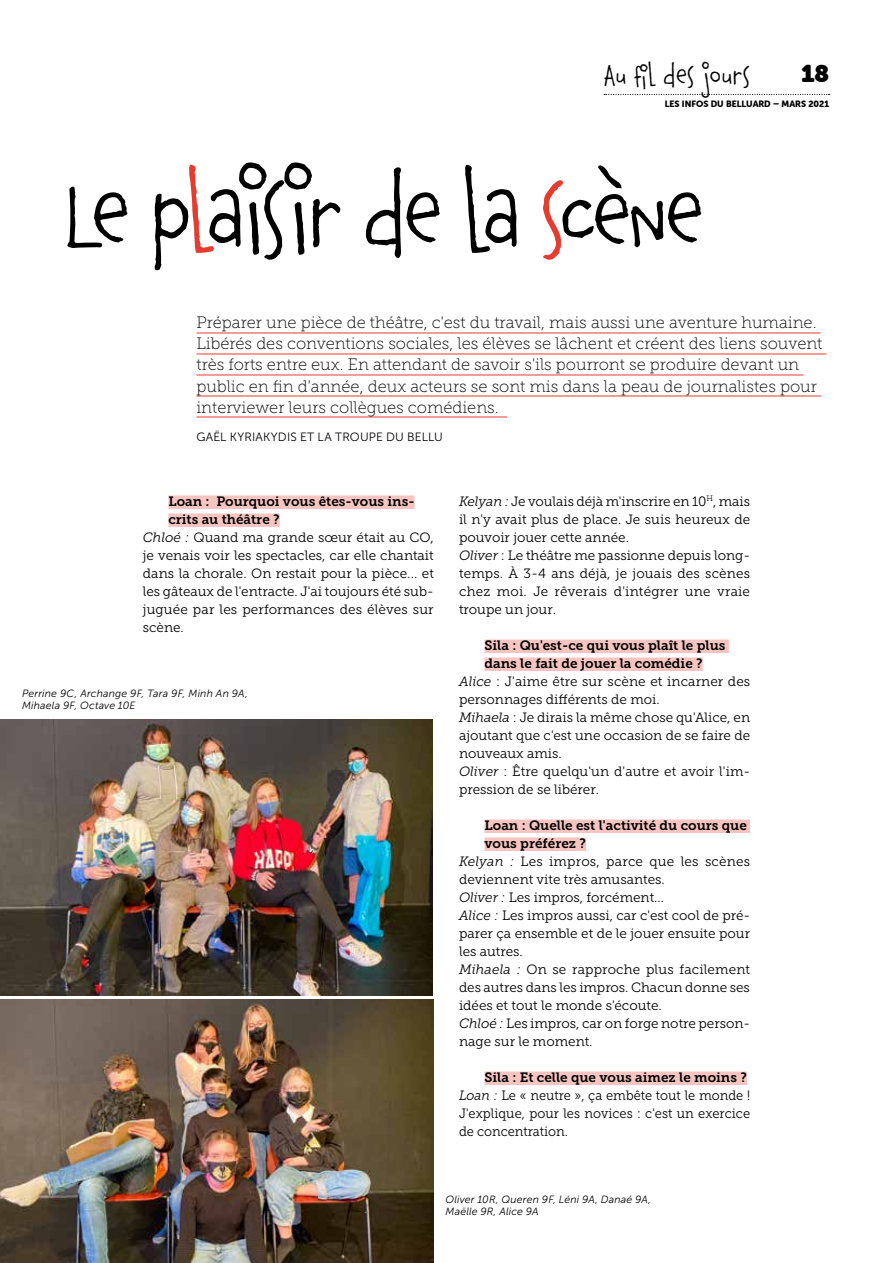
<style>
.page{position:relative;width:893px;height:1263px;background:#fff}
.page>*{position:absolute;margin:0;border:0;box-sizing:border-box;transform-origin:0 0}
.t1{font:96px "Chauncy Pro";letter-spacing:-.045em;color:#000}
.t2{font:27px "Chauncy Pro";letter-spacing:-.005em;color:#000}
.t3{font:24px "Museo Sans Rounded";color:#000}
.t4{font:16.5px/21px "Museo Slab 100";color:#000}
.t5{font:13.5px/18px "Museo Slab 300";color:#000}
.t6{font:13.5px/18px "Museo Slab 700";color:#000}
.t7{font:13.5px/18px "Museo Slab 300";color:#000;text-align:justify;scale:.95 1}
.t8{font:12px "Museo Sans 300";letter-spacing:.015em;color:#000}
.t9{font:italic 10.5px/12px "Museo Sans 300";letter-spacing:.015em;color:#000}
.t10{font:9px "Museo Sans Rounded 900";color:#000}
.s1{color:#e43d30}
.s2{font-style:italic}
</style>
<div class="page">
<svg style="left:604px;top:94px;width:226px;height:1px"></svg>
<hr style="left:196px;top:333px;width:625px;height:1px;background:#e43d30">
<hr style="left:196px;top:354px;width:630px;height:1px;background:#e43d30">
<hr style="left:196px;top:375px;width:607px;height:1px;background:#e43d30">
<hr style="left:196px;top:396px;width:625px;height:1px;background:#e43d30">
<hr style="left:196px;top:417px;width:311px;height:1px;background:#e43d30">
<div style="left:168px;top:495px;width:247px;height:14px;background:#f7c5c1"></div>
<div style="left:168px;top:513px;width:112px;height:14px;background:#f7c5c1"></div>
<div style="left:485px;top:639px;width:244px;height:14px;background:#f7c5c1"></div>
<div style="left:485px;top:657px;width:218px;height:14px;background:#f7c5c1"></div>
<div style="left:485px;top:819px;width:265px;height:14px;background:#f7c5c1"></div>
<div style="left:485px;top:837px;width:101px;height:14px;background:#f7c5c1"></div>
<div style="left:485px;top:1071px;width:262px;height:14px;background:#f7c5c1"></div>
<img style="left:0;top:999px;width:434px;height:264px">
<img style="left:0;top:720px;width:433px;height:276px">
<h2 class="t2" style="left:604px;top:55px;width:148px">Au fil des jours</h2>
<h3 class="t3" style="left:802px;top:59px;width:29px">18</h3>
<p class="t10" style="left:665px;top:98px;width:166px">LES INFOS DU BELLUARD – MARS 2021</p>
<h1 class="t1" style="left:64px;top:141px;width:643px">Le p<span class="s1">l</span>aisir de la <span class="s1">s</span>cène</h1>
<p class="t4" style="left:196px;top:312px;width:627px">Préparer une pièce de théâtre, c'est du travail, mais aussi une aventure humaine.<br>Libérés des conventions sociales, les élèves se lâchent et créent des liens souvent très forts entre eux. En attendant de savoir s'ils pourront se produire devant un public en fin d'année, deux acteurs se sont mis dans la peau de journalistes pour interviewer leurs collègues comédiens.</p>
<p class="t8" style="left:196px;top:430px;width:248px">GAËL KYRIAKYDIS ET LA TROUPE DU BELLU</p>
<p class="t6" style="left:168px;top:492px;width:248px">Loan : Pourquoi vous êtes-vous ins&shy;crits au théâtre ?</p>
<p class="t5" style="left:143px;top:528px;width:293px;text-align:justify"><span class="s2">Chloé :</span> Quand ma grande sœur était au CO, je venais voir les spectacles, car elle chantait dans la chorale. On restait pour la pièce... et les gâteaux de l'entracte. J'ai toujours été sub&shy;juguée par les performances des élèves sur scène.</p>
<p class="t9" style="left:22px;top:687px;width:227px">Perrine 9C, Archange 9F, Tara 9F, Minh An 9A,<br>Mihaela 9F, Octave 10E</p>
<p class="t5" style="left:459px;top:492px;width:293px"><span class="s2">Kelyan :</span> Je voulais déjà m'inscrire en 10<sup>H</sup>, mais il n'y avait plus de place. Je suis heureux de pouvoir jouer cette année.<br><span class="s2">Oliver</span> : Le théâtre me passionne depuis long&shy;temps. À 3-4 ans déjà, je jouais des scènes chez moi. Je rêverais d'intégrer une vraie troupe un jour.</p>
<p class="t6" style="left:485px;top:636px;width:242px">Sila : Qu'est-ce qui vous plaît le plus dans le fait de jouer la comédie ?</p>
<p class="t5" style="left:459px;top:672px;width:293px"><span class="s2">Alice</span> : J'aime être sur scène et incarner des personnages différents de moi.<br><span class="s2">Mihaela</span> : Je dirais la même chose qu'Alice, en ajoutant que c'est une occasion de se faire de nouveaux amis.<br><span class="s2">Oliver</span> : Être quelqu'un d'autre et avoir l'im&shy;pression de se libérer.</p>
<p class="t6" style="left:485px;top:816px;width:264px">Loan : Quelle est l'activité du cours que vous préférez ?</p>
<p class="t5" style="left:459px;top:852px;width:293px"><span class="s2">Kelyan :</span> Les impros, parce que les scènes deviennent vite très amusantes.<br><span class="s2">Oliver :</span> Les impros, forcément...<br><span class="s2">Alice :</span> Les impros aussi, car c'est cool de pré&shy;parer ça ensemble et de le jouer ensuite pour les autres.<br><span class="s2">Mihaela :</span> On se rapproche plus facilement des autres dans les impros. Chacun donne ses idées et tout le monde s'écoute.<br><span class="s2">Chloé :</span> Les impros, car on forge notre person&shy;nage sur le moment.</p>
<p class="t6" style="left:485px;top:1068px;width:264px">Sila : Et celle que vous aimez le moins ?</p>
<p class="t7" style="left:459px;top:1086px;width:308px"><span class="s2">Loan :</span> Le « neutre », ça embête tout le monde !<br>J'explique, pour les novices : c'est un exercice de concentration.</p>
<p class="t9" style="left:446px;top:1193px;width:207px">Oliver 10R, Queren 9F, Léni 9A, Danaé 9A,<br>Maëlle 9R, Alice 9A</p>
</div>
